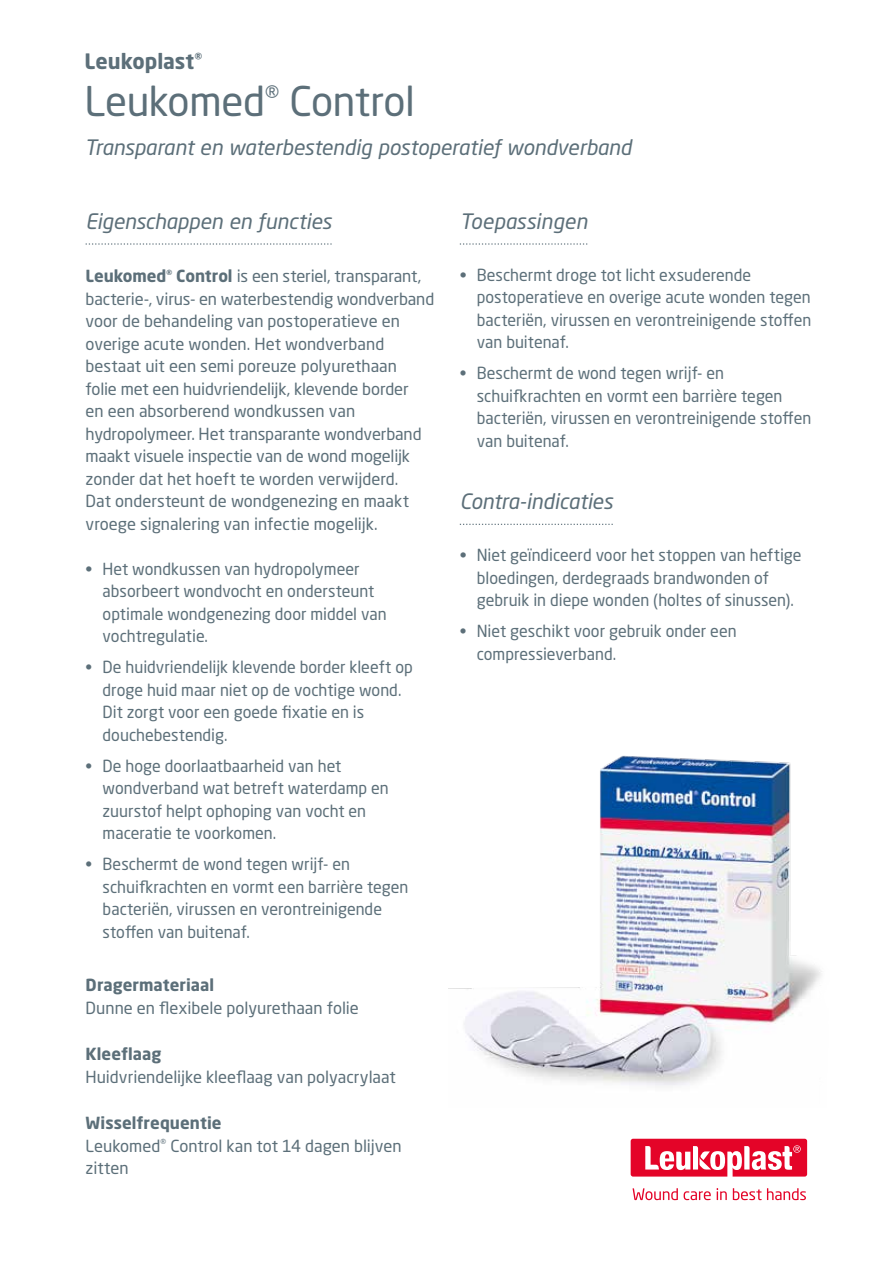
<style>
.page{position:relative;width:893px;height:1263px;background:#fff}
.page>*{position:absolute;margin:0;border:0;box-sizing:border-box;transform-origin:0 0}
.t1{font:40.5px "Neo Sans W1 G";letter-spacing:-.005em;color:#5c6f79}
.t2{font:italic 21px "Neo Sans W1 G";letter-spacing:-.005em;color:#5c6f79}
.t3{font:700 21px "Neo Sans W1 G";color:#5c6f79}
.t4{font:16.5px/22.5px "Neo Sans W1 G";color:#5c6f79}
.t5{font:700 16.5px "Neo Sans W1 G";color:#5c6f79}
.s1{font-weight:700}
</style>
<div class="page">
<img style="left:448px;top:755px;width:374px;height:331px">
<svg style="left:629px;top:1137px;width:180px;height:41px"></svg>
<svg style="left:631px;top:1139px;width:176px;height:37px"></svg>
<svg style="left:633px;top:1188px;width:173px;height:12px"></svg>
<svg style="left:86px;top:243px;width:246px;height:2px"></svg>
<svg style="left:460px;top:243px;width:127px;height:2px"></svg>
<svg style="left:460px;top:524px;width:153px;height:1px"></svg>
<p class="t3" style="left:85px;top:48px;width:119px">Leukoplast<sup>®</sup></p>
<h1 class="t1" style="left:85px;top:77px;width:332px">Leukomed<sup>®</sup> Control</h1>
<p class="t2" style="left:85px;top:134px;width:549px">Transparant en waterbestendig postoperatief wondverband</p>
<p class="t2" style="left:86px;top:208px;width:248px">Eigenschappen en functies</p>
<p class="t4" style="left:86px;top:265px;width:350px"><span class="s1">Leukomed</span><sup>®</sup> <span class="s1">Control</span> is een steriel, transparant, bacterie-, virus- en waterbestendig wondverband voor de behandeling van postoperatieve en overige acute wonden. Het wondverband bestaat uit een semi poreuze polyurethaan<br>folie met een huidvriendelijk, klevende border<br>en een absorberend wondkussen van hydropolymeer. Het transparante wondverband maakt visuele inspectie van de wond mogelijk zonder dat het hoeft te worden verwijderd.<br>Dat ondersteunt de wondgenezing en maakt vroege signalering van infectie mogelijk.</p>
<p class="t4" style="left:103px;top:557px;width:286px;text-indent:-17px">• Het wondkussen van hydropolymeer absorbeert wondvocht en ondersteunt optimale wondgenezing door middel van vochtregulatie.</p>
<p class="t4" style="left:103px;top:656px;width:312px;text-indent:-17px">• De huidvriendelijk klevende border kleeft op droge huid maar niet op de vochtige wond.<br>Dit zorgt voor een goede fixatie en is douchebestendig.</p>
<p class="t4" style="left:103px;top:754px;width:288px;text-indent:-17px">• De hoge doorlaatbaarheid van het wondverband wat betreft waterdamp en zuurstof helpt ophoping van vocht en maceratie te voorkomen.</p>
<p class="t4" style="left:103px;top:853px;width:307px;text-indent:-17px">• Beschermt de wond tegen wrijf- en schuifkrachten en vormt een barrière tegen bacteriën, virussen en verontreinigende stoffen van buitenaf.</p>
<p class="t5" style="left:86px;top:975px;width:130px">Dragermateriaal</p>
<p class="t4" style="left:86px;top:996px;width:275px">Dunne en flexibele polyurethaan folie</p>
<p class="t5" style="left:86px;top:1044px;width:77px">Kleeflaag</p>
<p class="t4" style="left:86px;top:1065px;width:312px">Huidvriendelijke kleeflaag van polyacrylaat</p>
<p class="t4" style="left:86px;top:1112px;width:317px"><span class="s1">Wisselfrequentie<br></span>Leukomed<sup>®</sup> Control kan tot 14 dagen blijven zitten</p>
<p class="t2" style="left:460px;top:208px;width:129px">Toepassingen</p>
<p class="t4" style="left:477px;top:263px;width:336px;text-indent:-17px">• Beschermt droge tot licht exsuderende postoperatieve en overige acute wonden tegen bacteriën, virussen en verontreinigende stoffen van buitenaf.</p>
<p class="t4" style="left:477px;top:362px;width:336px;text-indent:-17px">• Beschermt de wond tegen wrijf- en schuifkrachten en vormt een barrière tegen bacteriën, virussen en verontreinigende stoffen van buitenaf.</p>
<p class="t2" style="left:460px;top:488px;width:154px">Contra-indicaties</p>
<p class="t4" style="left:477px;top:544px;width:326px;text-indent:-17px">• Niet geïndiceerd voor het stoppen van heftige bloedingen, derdegraads brandwonden of gebruik in diepe wonden (holtes of sinussen).</p>
<p class="t4" style="left:477px;top:620px;width:261px;text-indent:-17px">• Niet geschikt voor gebruik onder een compressieverband.</p>
</div>
